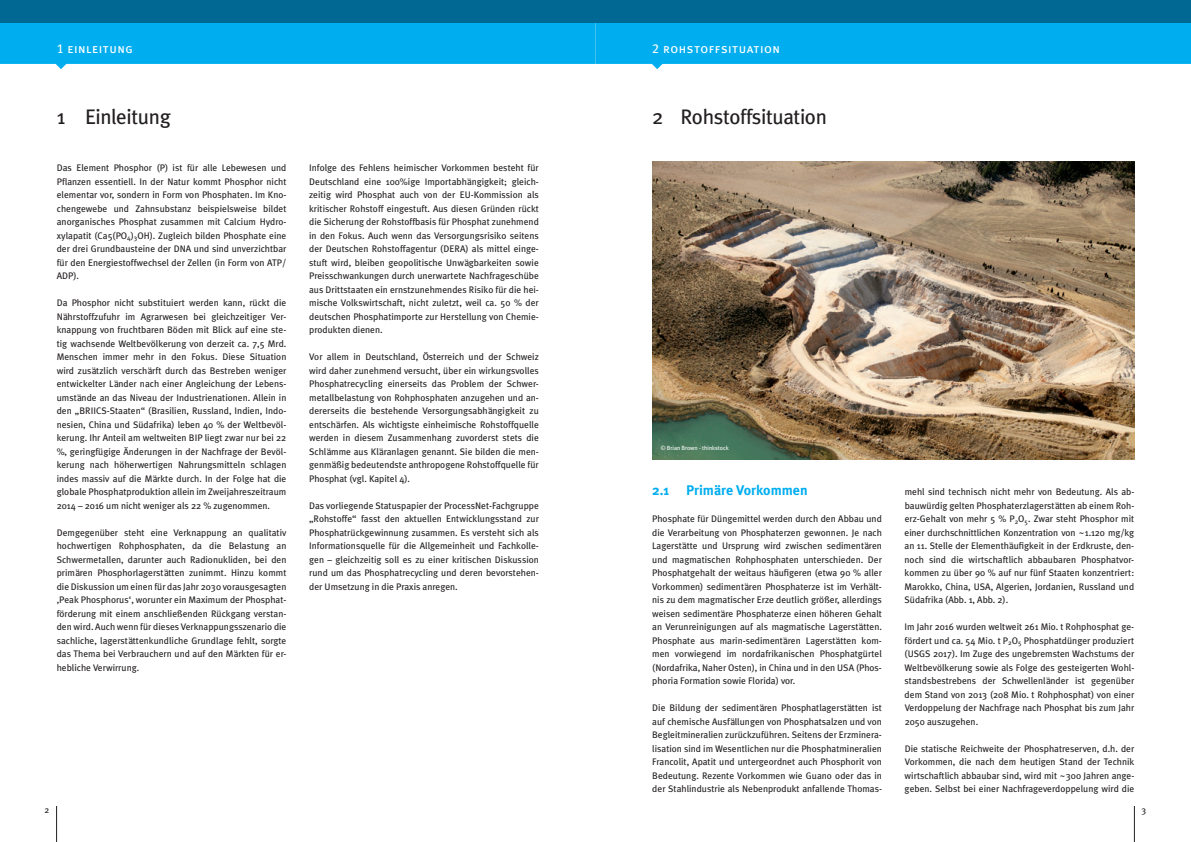
<style>
.page{position:relative;width:1191px;height:842px;background:#fff}
.page>*{position:absolute;margin:0;border:0;box-sizing:border-box;transform-origin:0 0}
.t1{font:21px "Meta Plus";letter-spacing:-.02em;color:#231f20}
.t2{font:700 14px "Meta Plus";color:#00aeef}
.t3{font:13px "Meta Plus Book Caps";letter-spacing:.035em;color:#fff}
.t4{font:9.5px/13.5px "Meta Plus";color:#231f20;text-align:justify}
.t5{font:9px "Meta Plus";color:#231f20}
.t6{font:6px "Meta Plus";color:#fff}
</style>
<div class="page">
<svg style="left:0;top:23px;width:595px;height:46px;background:#1bb6f0"></svg>
<svg style="left:595px;top:23px;width:596px;height:46px;background:#1cb6f0"></svg>
<hr style="left:56px;top:806px;width:1px;height:36px;background:#231f20">
<hr style="left:1134px;top:806px;width:1px;height:36px;background:#231f20">
<div style="left:0;top:0;width:595px;height:23px;background:#006893"></div>
<div style="left:595px;top:0;width:596px;height:23px;background:#006893"></div>
<img style="left:652px;top:162px;width:482px;height:297px">
<h3 class="t3" style="left:57px;top:41px;width:77px">1 einleitung</h3>
<h3 class="t3" style="left:652px;top:41px;width:129px">2 rohstoffsituation</h3>
<h1 class="t1" style="left:57px;top:105px;width:115px">1 Einleitung</h1>
<h1 class="t1" style="left:652px;top:105px;width:176px">2 Rohstoffsituation</h1>
<p class="t4" style="left:57px;top:161px;width:231px">Das Element Phosphor (P) ist für alle Lebewesen und Pflanzen essentiell. In der Natur kommt Phosphor nicht elementar vor, sondern in Form von Phosphaten. Im Kno&shy;chengewebe und Zahnsubstanz beispielsweise bildet anorganisches Phosphat zusammen mit Calcium Hydro&shy;xylapatit (Ca5(PO<sub>4</sub>)<sub>3</sub>OH). Zugleich bilden Phosphate eine der drei Grundbausteine der DNA und sind unverzichtbar für den Energiestoffwechsel der Zellen (in Form von ATP/ ADP).</p>
<p class="t4" style="left:57px;top:296px;width:231px">Da Phosphor nicht substituiert werden kann, rückt die Nährstoffzufuhr im Agrarwesen bei gleichzeitiger Ver&shy;knappung von fruchtbaren Böden mit Blick auf eine ste&shy;tig wachsende Weltbevölkerung von derzeit ca. 7,5 Mrd.<br>Menschen immer mehr in den Fokus. Diese Situation wird zusätzlich verschärft durch das Bestreben weniger entwickelter Länder nach einer Angleichung der Lebens&shy;umstände an das Niveau der Industrienationen. Allein in den „BRIICS-Staaten“ (Brasilien, Russland, Indien, Indo&shy;nesien, China und Südafrika) leben 40 % der Weltbevöl&shy;kerung. Ihr Anteil am weltweiten BIP liegt zwar nur bei 22 %, geringfügige Änderungen in der Nachfrage der Bevöl&shy;kerung nach höherwertigen Nahrungsmitteln schlagen indes massiv auf die Märkte durch. In der Folge hat die globale Phosphatproduktion allein im Zweijahreszeitraum 2014 – 2016 um nicht weniger als 22 % zugenommen.</p>
<p class="t4" style="left:57px;top:525px;width:231px">Demgegenüber steht eine Verknappung an qualitativ hochwertigen Rohphosphaten, da die Belastung an Schwermetallen, darunter auch Radionukliden, bei den primären Phosphorlagerstätten zunimmt. Hinzu kommt die Diskussion um einen für das Jahr 2030 vorausgesagten ‚Peak Phosphorus‘, worunter ein Maximum der Phosphat&shy;förderung mit einem anschließenden Rückgang verstan&shy;den wird. Auch wenn für dieses Verknappungsszenario die sachliche, lagerstättenkundliche Grundlage fehlt, sorgte das Thema bei Verbrauchern und auf den Märkten für er&shy;hebliche Verwirrung.</p>
<p class="t4" style="left:309px;top:161px;width:231px">Infolge des Fehlens heimischer Vorkommen besteht für Deutschland eine 100%ige Importabhängigkeit; gleich&shy;zeitig wird Phosphat auch von der EU-Kommission als kritischer Rohstoff eingestuft. Aus diesen Gründen rückt die Sicherung der Rohstoffbasis für Phosphat zunehmend in den Fokus. Auch wenn das Versorgungsrisiko seitens der Deutschen Rohstoffagentur (DERA) als mittel einge&shy;stuft wird, bleiben geopolitische Unwägbarkeiten sowie Preisschwankungen durch unerwartete Nachfrageschübe aus Drittstaaten ein ernstzunehmendes Risiko für die hei&shy;mische Volkswirtschaft, nicht zuletzt, weil ca. 50 % der deutschen Phosphatimporte zur Herstellung von Chemie&shy;produkten dienen.</p>
<p class="t4" style="left:309px;top:350px;width:231px">Vor allem in Deutschland, Österreich und der Schweiz wird daher zunehmend versucht, über ein wirkungsvolles Phosphatrecycling einerseits das Problem der Schwer&shy;metallbelastung von Rohphosphaten anzugehen und an&shy;dererseits die bestehende Versorgungsabhängigkeit zu entschärfen. Als wichtigste einheimische Rohstoffquelle werden in diesem Zusammenhang zuvorderst stets die Schlämme aus Kläranlagen genannt. Sie bilden die men&shy;genmäßig bedeutendste anthropogene Rohstoffquelle für Phosphat (vgl. Kapitel 4).</p>
<p class="t4" style="left:309px;top:498px;width:231px">Das vorliegende Statuspapier der ProcessNet-Fachgruppe „Rohstoffe“ fasst den aktuellen Entwicklungsstand zur Phosphatrückgewinnung zusammen. Es versteht sich als Informationsquelle für die Allgemeinheit und Fachkolle&shy;gen – gleichzeitig soll es zu einer kritischen Diskussion rund um das Phosphatrecycling und deren bevorstehen&shy;der Umsetzung in die Praxis anregen.</p>
<p class="t6" style="left:660px;top:444px;width:70px">© Brian Brown - thinkstock</p>
<h2 class="t2" style="left:652px;top:482px;width:157px">2.1 Primäre Vorkommen</h2>
<p class="t4" style="left:652px;top:512px;width:231px">Phosphate für Düngemittel werden durch den Abbau und die Verarbeitung von Phosphaterzen gewonnen. Je nach Lagerstätte und Ursprung wird zwischen sedimentären und magmatischen Rohphosphaten unterschieden. Der Phosphatgehalt der weitaus häufigeren (etwa 90 % aller Vorkommen) sedimentären Phosphaterze ist im Verhält&shy;nis zu dem magmatischer Erze deutlich größer, allerdings weisen sedimentäre Phosphaterze einen höheren Gehalt an Verunreinigungen auf als magmatische Lagerstätten.<br>Phosphate aus marin-sedimentären Lagerstätten kom&shy;men vorwiegend im nordafrikanischen Phosphatgürtel (Nordafrika, Naher Osten), in China und in den USA (Phos&shy;phoria Formation sowie Florida) vor.</p>
<p class="t4" style="left:652px;top:701px;width:231px">Die Bildung der sedimentären Phosphatlagerstätten ist auf chemische Ausfällungen von Phosphatsalzen und von Begleitmineralien zurückzuführen. Seitens der Erzminera&shy;lisation sind im Wesentlichen nur die Phosphatmineralien Francolit, Apatit und untergeordnet auch Phosphorit von Bedeutung. Rezente Vorkommen wie Guano oder das in der Stahlindustrie als Nebenprodukt anfallende Thomas-</p>
<p class="t4" style="left:904px;top:485px;width:231px">mehl sind technisch nicht mehr von Bedeutung. Als ab&shy;bauwürdig gelten Phosphaterzlagerstätten ab einem Roh&shy;erz-Gehalt von mehr 5 % P<sub>2</sub>O<sub>5</sub>. Zwar steht Phosphor mit einer durchschnittlichen Konzentration von ~1.120 mg/kg an 11. Stelle der Elementhäufigkeit in der Erdkruste, den&shy;noch sind die wirtschaftlich abbaubaren Phosphatvor&shy;kommen zu über 90 % auf nur fünf Staaten konzentriert:<br>Marokko, China, USA, Algerien, Jordanien, Russland und Südafrika (Abb. 1, Abb. 2).</p>
<p class="t4" style="left:904px;top:620px;width:231px">Im Jahr 2016 wurden weltweit 261 Mio. t Rohphosphat ge&shy;fördert und ca. 54 Mio. t P<sub>2</sub>O<sub>5</sub> Phosphatdünger produziert (USGS 2017). Im Zuge des ungebremsten Wachstums der Weltbevölkerung sowie als Folge des gesteigerten Wohl&shy;standsbestrebens der Schwellenländer ist gegenüber dem Stand von 2013 (208 Mio. t Rohphosphat) von einer Verdoppelung der Nachfrage nach Phosphat bis zum Jahr 2050 auszugehen.</p>
<p class="t4" style="left:904px;top:741px;width:231px">Die statische Reichweite der Phosphatreserven, d.h. der Vorkommen, die nach dem heutigen Stand der Technik wirtschaftlich abbaubar sind, wird mit ~300 Jahren ange&shy;geben. Selbst bei einer Nachfrageverdoppelung wird die</p>
<p class="t5" style="left:45px;top:805px;width:6px">2</p>
<p class="t5" style="left:1141px;top:805px;width:6px">3</p>
</div>
